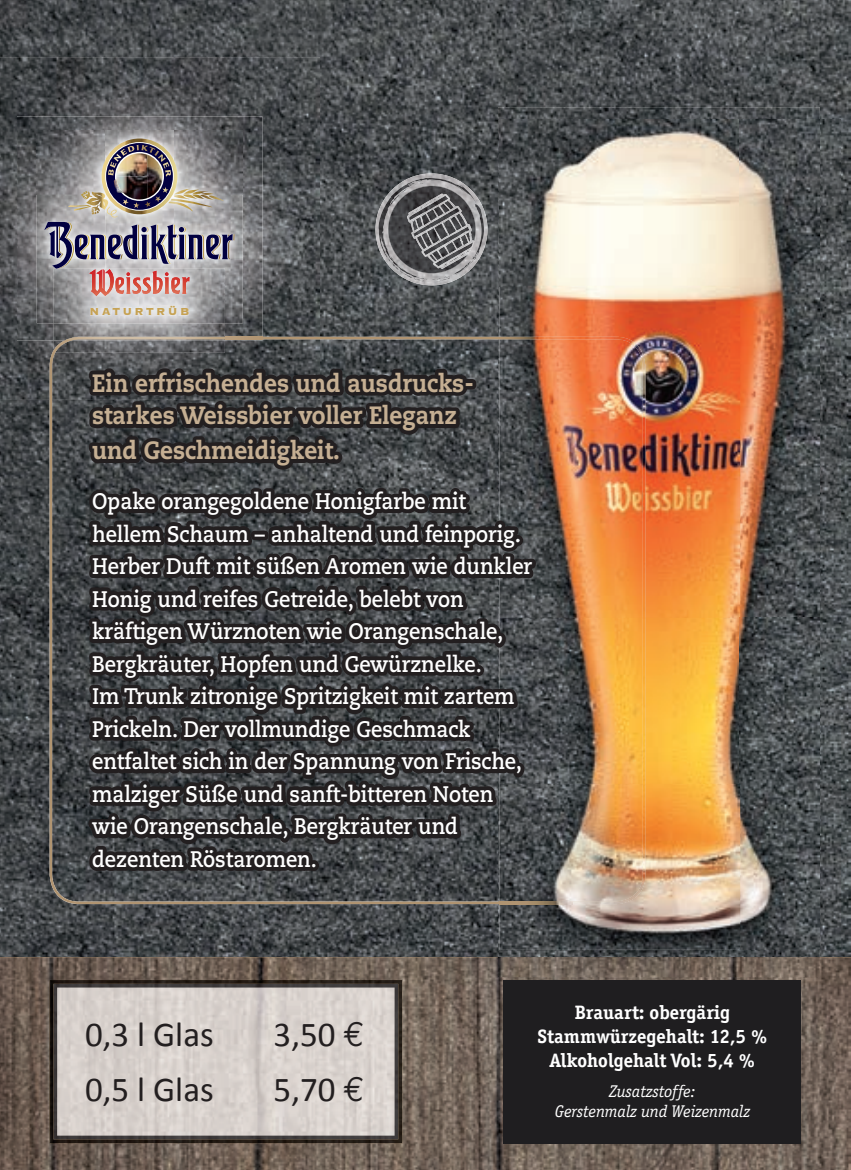
<style>
.page{position:relative;width:851px;height:1170px;background:#fff}
.page>*{position:absolute;margin:0;border:0;box-sizing:border-box;transform-origin:0 0}
.t1{font:35px "Calibri";color:#231f20}
.t2{font:800 25px/32.5px "Caecilia";color:#c5af93;scale:.9 1}
.t3{font:700 22.5px/32.5px "Caecilia";color:#fff;scale:.9 1}
.t4{font:700 20px/24px "Officina Serif";color:#fff;text-align:center}
.t5{font:italic 17.5px/20px "Officina Serif";color:#fff;text-align:center}
.t6{font:700 13.25px "Copperplate";letter-spacing:.2em;color:#c5a153;scale:.95 1}
.s1{font-family:"Euro Mono"}
</style>
<div class="page">
<img style="left:0;top:0;width:850px;height:957px">
<svg style="left:0;top:957px;width:850px;height:212px;background:#6e5f55"></svg>
<div style="left:503px;top:979px;width:298px;height:163px;background:#1f1e20"></div>
<img style="left:50px;top:979px;width:352px;height:163px">
<img style="left:53px;top:983px;width:345px;height:156px">
<svg style="left:50px;top:337px;width:448px;height:567px;background:#4a4b4b"></svg>
<img style="left:375px;top:173px;width:112px;height:112px">
<img style="left:425px;top:186px;width:52px;height:9px">
<svg style="left:425px;top:180px;width:2px;height:8px"></svg>
<img style="left:378px;top:178px;width:47px;height:100px">
<img style="left:483px;top:204px;width:1px;height:70px">
<img style="left:407px;top:194px;width:34px;height:1px">
<svg style="left:387px;top:195px;width:96px;height:87px;background:#737375"></svg>
<img style="left:498px;top:107px;width:321px;height:869px">
<img style="left:499px;top:120px;width:341px;height:829px">
<img style="left:499px;top:337px;width:146px;height:81px">
<img style="left:572px;top:417px;width:73px;height:487px">
<img style="left:540px;top:901px;width:32px;height:3px">
<img style="left:0;top:57px;width:320px;height:343px">
<img style="left:50px;top:337px;width:270px;height:63px">
<img style="left:17px;top:116px;width:245px;height:224px">
<img style="left:225px;top:337px;width:37px;height:3px">
<img style="left:37px;top:130px;width:206px;height:129px">
<img style="left:37px;top:259px;width:16px;height:64px">
<img style="left:225px;top:259px;width:18px;height:64px">
<img style="left:53px;top:296px;width:172px;height:57px">
<img style="left:53px;top:340px;width:19px;height:13px">
<img style="left:90px;top:308px;width:20px;height:7px">
<img style="left:113px;top:308px;width:18px;height:7px">
<svg style="left:135px;top:308px;width:8px;height:7px"></svg>
<img style="left:146px;top:306px;width:43px;height:9px">
<img style="left:44px;top:138px;width:190px;height:158px">
<svg style="left:85px;top:345px;width:455px;height:621px;background:#39393a"></svg>
<div style="left:308px;top:860px;width:11px;height:11px;border:8px solid #231f20;border-radius:50%"></div>
<p class="t6" style="left:89px;top:303px;width:107px">NATURTRÜB</p>
<p class="t2" style="left:92px;top:367px;width:425px">Ein erfrischendes und ausdrucks&shy;starkes Weissbier voller Eleganz</p>
<p class="t2" style="left:92px;top:434px;width:276px">und Geschmeidigkeit.</p>
<p class="t3" style="left:92px;top:485px;width:490px">Opake orangegoldene Honigfarbe mit hellem Schaum – anhaltend und feinporig.<br>Herber Duft mit süßen Aromen wie dunkler Honig und reifes Getreide, belebt von kräftigen Würznoten wie Orangenschale, Bergkräuter, Hopfen und Gewürznelke.<br>Im Trunk zitronige Spritzigkeit mit zartem Prickeln. Der vollmundige Geschmack entfaltet sich in der Spannung von Frische, malziger Süße und sanft-bitteren Noten wie Orangenschale, Bergkräuter und dezenten Röstaromen.</p>
<h1 class="t1" style="left:85px;top:1012px;width:130px">0,3 l Glas</h1>
<h1 class="t1" style="left:273px;top:1012px;width:92px">3,50 <span class="s1">€</span></h1>
<h1 class="t1" style="left:85px;top:1067px;width:130px">0,5 l Glas</h1>
<h1 class="t1" style="left:273px;top:1067px;width:92px">5,70 <span class="s1">€</span></h1>
<p class="t4" style="left:537px;top:999px;width:231px">Brauart: obergärig<br>Stammwürzegehalt: 12,5 %<br>Alkoholgehalt Vol: 5,4 %</p>
<p class="t5" style="left:554px;top:1080px;width:196px">Zusatzstoffe:<br>Gerstenmalz und Weizenmalz</p>
</div>
